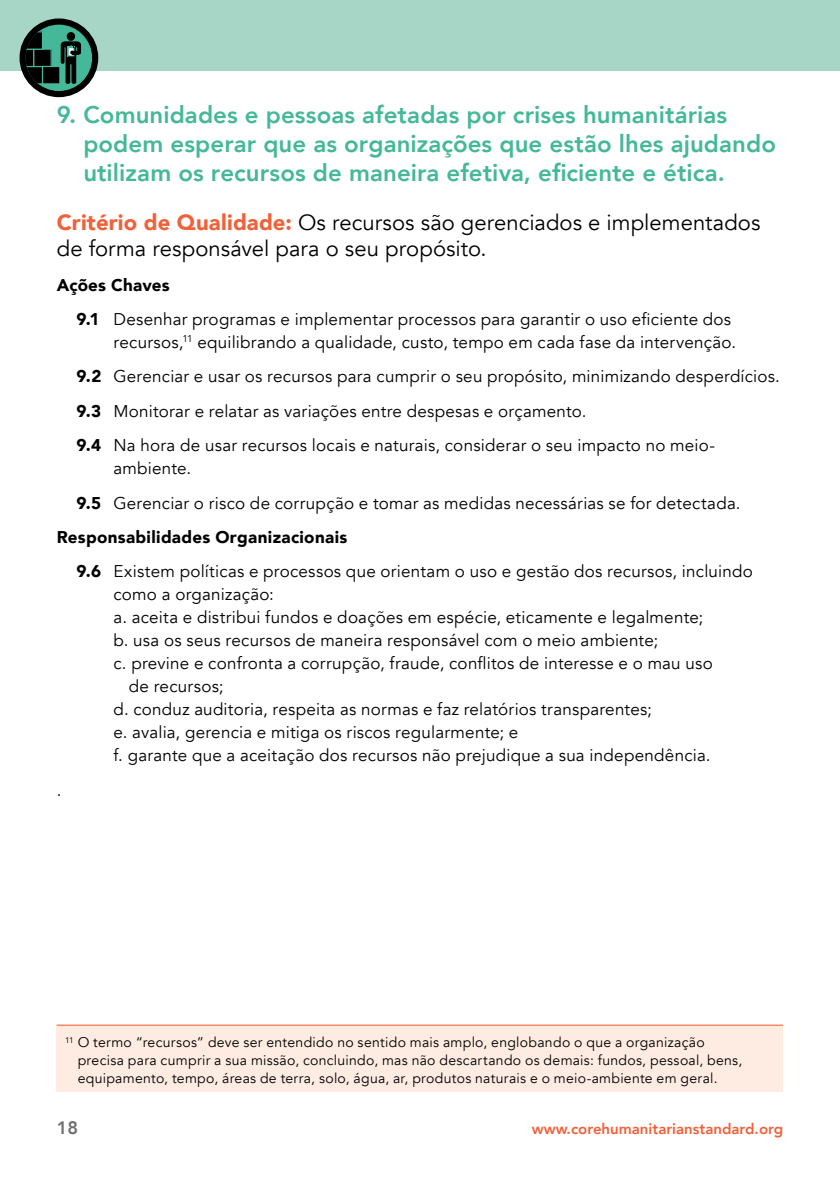
<style>
.page{position:relative;width:840px;height:1191px;background:#fff}
.page>*{position:absolute;margin:0;border:0;box-sizing:border-box;transform-origin:0 0}
.t1{font:800 24px/28.8px "Avenir";letter-spacing:.005em;color:#44b898}
.t2{font:22px/26.4px "Avenir";color:#000}
.t3{font:800 18px "Avenir";color:#6d6e71}
.t4{font:17px/34.4px "Avenir";letter-spacing:.015em;color:#000}
.t5{font:900 17px "Avenir";letter-spacing:.02em;color:#000}
.t6{font:800 15px "Avenir";color:#f16139}
.t7{font:14px/18px "Avenir";letter-spacing:.02em;color:#000}
.s1{font-weight:900;color:#f16139}
.s2{font-weight:900}
</style>
<div class="page">
<div style="left:0;top:0;width:839px;height:71px;background:#a7d6c6"></div>
<div style="left:57px;top:1024px;width:725px;height:67px;background:#feece2"></div>
<hr style="left:57px;top:1024px;width:725px;height:1px;background:#f16139">
<svg style="left:23px;top:22px;width:72px;height:72px"></svg>
<div style="left:20px;top:18px;width:78px;height:79px;border:6px solid #000;border-radius:50%"></div>
<svg style="left:61px;top:32px;width:20px;height:52px"></svg>
<div style="left:26px;top:66px;width:16px;height:18px;background:#000"></div>
<svg style="left:26px;top:50px;width:8px;height:34px"></svg>
<div style="left:34px;top:49px;width:17px;height:17px;background:#000"></div>
<div style="left:33px;top:49px;width:19px;height:18px;border:1px solid #44b898"></div>
<div style="left:26px;top:32px;width:16px;height:17px;background:#000"></div>
<div style="left:26px;top:31px;width:17px;height:19px;border:1px solid #44b898"></div>
<div style="left:42px;top:66px;width:18px;height:18px;background:#000"></div>
<div style="left:42px;top:66px;width:18px;height:18px;border:1px solid #44b898"></div>
<h1 class="t1" style="left:83px;top:100px;width:693px;text-indent:-27px">9. Comunidades e pessoas afetadas por crises humanitárias podem esperar que as organizações que estão lhes ajudando utilizam os recursos de maneira efetiva, eficiente e ética.</h1>
<p class="t2" style="left:57px;top:210px;width:704px"><span class="s1">Critério de Qualidade:</span> Os recursos são gerenciados e implementados de forma responsável para o seu propósito.</p>
<p class="t4" style="left:77px;top:268px;width:655px;text-indent:-20px"><span class="s2">Ações Chaves<br>9.1</span> Desenhar programas e implementar processos para garantir o uso eficiente dos</p>
<p class="t4" style="left:77px;top:325px;width:704px;text-indent:37px">recursos,<sup>11</sup> equilibrando a qualidade, custo, tempo em cada fase da intervenção.<br><span class="s2">9.2</span> Gerenciar e usar os recursos para cumprir o seu propósito, minimizando desperdícios.<br><span class="s2">9.3</span> Monitorar e relatar as variações entre despesas e orçamento.<br><span class="s2">9.4</span> Na hora de usar recursos locais e naturais, considerar o seu impacto no meio-</p>
<p class="t4" style="left:113px;top:451px;width:79px">ambiente.</p>
<p class="t4" style="left:77px;top:486px;width:665px"><span class="s2">9.5</span> Gerenciar o risco de corrupção e tomar as medidas necessárias se for detectada.</p>
<p class="t5" style="left:57px;top:522px;width:292px">Responsabilidades Organizacionais</p>
<p class="t4" style="left:77px;top:554px;width:677px"><span class="s2">9.6</span> Existem políticas e processos que orientam o uso e gestão dos recursos, incluindo</p>
<p class="t4" style="left:113px;top:577px;width:162px">como a organização:</p>
<p class="t4" style="left:113px;top:600px;width:591px">a. aceita e distribui fundos e doações em espécie, eticamente e legalmente;</p>
<p class="t4" style="left:113px;top:623px;width:546px">b. usa os seus recursos de maneira responsável com o meio ambiente;</p>
<p class="t4" style="left:113px;top:646px;width:600px">c. previne e confronta a corrupção, fraude, conflitos de interesse e o mau uso</p>
<p class="t4" style="left:129px;top:669px;width:96px">de recursos;</p>
<p class="t4" style="left:113px;top:692px;width:539px">d. conduz auditoria, respeita as normas e faz relatórios transparentes;</p>
<p class="t4" style="left:113px;top:715px;width:406px">e. avalia, gerencia e mitiga os riscos regularmente; e</p>
<p class="t4" style="left:113px;top:738px;width:598px">f. garante que a aceitação dos recursos não prejudique a sua independência.</p>
<p class="t4" style="left:57px;top:773px;width:6px">.</p>
<p class="t7" style="left:78px;top:1033px;width:665px;text-indent:-12px"><sup>11</sup> O termo “recursos” deve ser entendido no sentido mais amplo, englobando o que a organização precisa para cumprir a sua missão, concluindo, mas não descartando os demais: fundos, pessoal, bens, equipamento, tempo, áreas de terra, solo, água, ar, produtos naturais e o meio-ambiente em geral.</p>
<p class="t3" style="left:57px;top:1114px;width:23px">18</p>
<p class="t6" style="left:531px;top:1117px;width:253px">www.corehumanitarianstandard.org</p>
</div>
